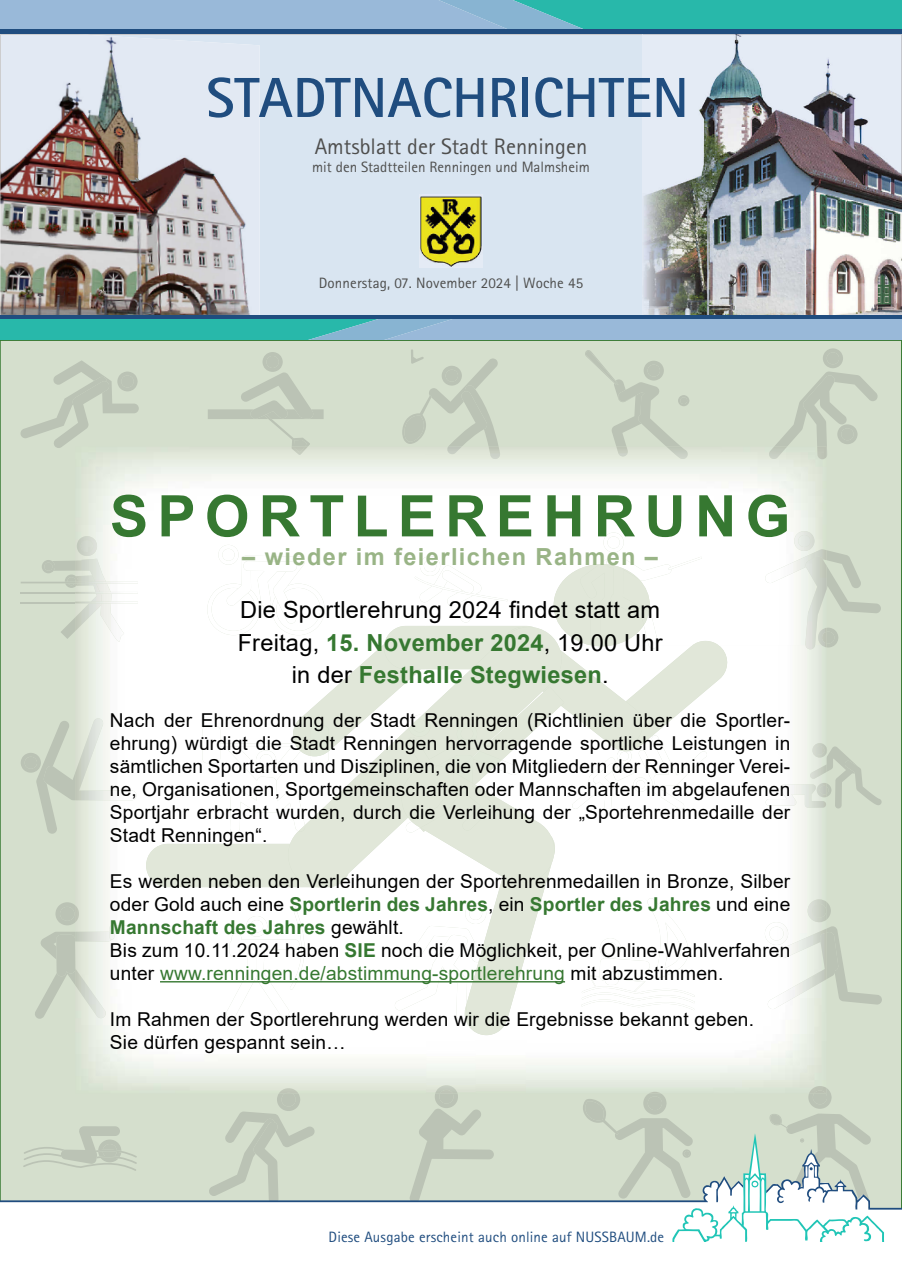
<style>
.page{position:relative;width:902px;height:1280px;background:#fff}
.page>*{position:absolute;margin:0;border:0;box-sizing:border-box;transform-origin:0 0}
.t1{font:700 57.45px "Arial";letter-spacing:.16em;color:#367831}
.t2{font:700 56.55px "Rotis Sans Serif Std";color:#204d7f}
.t3{font:23.55px/32.4px "Arial";letter-spacing:.01em;color:#000;text-align:center}
.t4{font:700 23.55px "Arial";letter-spacing:.06em;color:#99b486}
.t5{font:22.5px "Rotis Sans Serif Std";color:#4e4e4d}
.t6{font:19.2px/23px "Arial";letter-spacing:.01em;color:#000}
.t7{font:15px "Rotis Sans Serif Std";color:#4e4e4d}
.t8{font:15px "Rotis Sans Serif Std";letter-spacing:.01em;color:#204d7f}
.s1{font-weight:700;color:#367831}
.s2{color:#367831}
</style>
<div class="page">
<div style="left:259px;top:35px;width:383px;height:280px;background:#d9e5f1"></div>
<svg style="left:0;top:319px;width:901px;height:21px;background:#6cb8c6"></svg>
<svg style="left:0;top:0;width:901px;height:29px;background:#6bb8c6"></svg>
<div style="left:0;top:29px;width:901px;height:5px;background:#204d7f"></div>
<img style="left:642px;top:35px;width:259px;height:280px">
<img style="left:642px;top:319px;width:259px;height:1px">
<img style="left:419px;top:195px;width:63px;height:72px">
<img style="left:87px;top:35px;width:172px;height:280px">
<img style="left:1px;top:35px;width:86px;height:280px">
<hr style="left:0;top:315px;width:901px;height:4px;background:#204d7f">
<div style="left:0;top:340px;width:901px;height:872px;background:#d5dfcd"></div>
<svg style="left:20px;top:360px;width:119px;height:88px"></svg>
<svg style="left:55px;top:902px;width:20px;height:23px"></svg>
<svg style="left:826px;top:902px;width:4px;height:17px"></svg>
<svg style="left:61px;top:618px;width:14px;height:21px"></svg>
<hr style="left:21px;top:592px;width:54px;height:2px;background:#bbc3b5">
<hr style="left:21px;top:602px;width:54px;height:1px;background:#bbc3b5">
<svg style="left:826px;top:550px;width:55px;height:63px"></svg>
<svg style="left:21px;top:721px;width:54px;height:113px"></svg>
<svg style="left:826px;top:926px;width:56px;height:78px"></svg>
<svg style="left:35px;top:932px;width:40px;height:87px"></svg>
<svg style="left:79px;top:1126px;width:41px;height:7px"></svg>
<img style="left:75px;top:447px;width:350px;height:641px">
<img style="left:425px;top:452px;width:392px;height:193px">
<img style="left:425px;top:887px;width:50px;height:201px">
<img style="left:526px;top:645px;width:296px;height:443px">
<img style="left:475px;top:1035px;width:51px;height:52px">
<img style="left:77px;top:536px;width:20px;height:20px">
<img style="left:218px;top:545px;width:20px;height:20px">
<img style="left:420px;top:556px;width:20px;height:10px">
<img style="left:603px;top:532px;width:20px;height:20px">
<img style="left:794px;top:531px;width:20px;height:18px">
<svg style="left:826px;top:628px;width:12px;height:19px"></svg>
<img style="left:812px;top:743px;width:13px;height:14px">
<svg style="left:815px;top:746px;width:66px;height:62px"></svg>
<img style="left:617px;top:751px;width:14px;height:6px">
<img style="left:634px;top:777px;width:4px;height:15px">
<img style="left:75px;top:905px;width:4px;height:17px">
<img style="left:246px;top:916px;width:21px;height:17px">
<img style="left:599px;top:938px;width:21px;height:20px">
<img style="left:764px;top:922px;width:24px;height:23px">
<img style="left:807px;top:899px;width:19px;height:23px">
<img style="left:809px;top:1086px;width:17px;height:2px">
<svg style="left:419px;top:1093px;width:62px;height:40px"></svg>
<img style="left:435px;top:1085px;width:22px;height:8px">
<svg style="left:228px;top:1093px;width:87px;height:40px"></svg>
<img style="left:279px;top:1088px;width:19px;height:5px">
<svg style="left:208px;top:352px;width:115px;height:100px"></svg>
<img style="left:291px;top:447px;width:17px;height:8px">
<svg style="left:402px;top:349px;width:98px;height:110px"></svg>
<img style="left:447px;top:447px;width:15px;height:7px">
<img style="left:768px;top:447px;width:6px;height:12px">
<svg style="left:774px;top:348px;width:104px;height:111px"></svg>
<svg style="left:585px;top:350px;width:104px;height:106px"></svg>
<img style="left:666px;top:447px;width:22px;height:12px">
<img style="left:75px;top:559px;width:49px;height:83px">
<svg style="left:21px;top:560px;width:57px;height:28px"></svg>
<img style="left:75px;top:582px;width:63px;height:1px">
<img style="left:75px;top:592px;width:63px;height:2px">
<img style="left:75px;top:602px;width:63px;height:1px">
<img style="left:207px;top:584px;width:53px;height:51px">
<img style="left:272px;top:584px;width:52px;height:51px">
<div style="left:226px;top:556px;width:79px;height:67px;background:#fff"></div>
<img style="left:243px;top:561px;width:54px;height:46px">
<div style="left:419px;top:566px;width:62px;height:56px;background:#fff"></div>
<img style="left:441px;top:570px;width:33px;height:7px">
<img style="left:414px;top:577px;width:94px;height:24px">
<img style="left:590px;top:558px;width:16px;height:6px">
<div style="left:606px;top:558px;width:65px;height:83px;background:#fff"></div>
<img style="left:668px;top:557px;width:34px;height:13px">
<img style="left:764px;top:549px;width:62px;height:34px">
<img style="left:805px;top:556px;width:21px;height:93px">
<img style="left:75px;top:718px;width:61px;height:82px">
<img style="left:227px;top:746px;width:59px;height:34px">
<div style="left:230px;top:777px;width:56px;height:56px;background:#fff"></div>
<img style="left:220px;top:743px;width:66px;height:3px">
<div style="left:572px;top:757px;width:62px;height:52px;background:#fff"></div>
<img style="left:592px;top:763px;width:23px;height:47px">
<div style="left:638px;top:751px;width:46px;height:58px;background:#fff"></div>
<div style="left:651px;top:751px;width:56px;height:35px;background:#fff"></div>
<img style="left:765px;top:784px;width:61px;height:24px">
<img style="left:809px;top:757px;width:17px;height:22px">
<img style="left:777px;top:928px;width:49px;height:4px">
<img style="left:767px;top:932px;width:59px;height:77px">
<div style="left:647px;top:898px;width:41px;height:80px;background:#fff"></div>
<img style="left:588px;top:975px;width:57px;height:11px">
<img style="left:599px;top:958px;width:50px;height:27px">
<img style="left:412px;top:926px;width:53px;height:9px">
<div style="left:394px;top:935px;width:71px;height:85px;background:#fff"></div>
<img style="left:290px;top:906px;width:14px;height:83px">
<div style="left:230px;top:933px;width:69px;height:84px;background:#fff"></div>
<div style="left:226px;top:944px;width:31px;height:74px;background:#fff"></div>
<img style="left:75px;top:969px;width:31px;height:49px">
<img style="left:75px;top:932px;width:37px;height:9px">
<img style="left:75px;top:939px;width:1px;height:31px">
<img style="left:109px;top:925px;width:19px;height:14px">
<img style="left:581px;top:1003px;width:113px;height:7px">
<img style="left:581px;top:986px;width:114px;height:6px">
<img style="left:581px;top:992px;width:114px;height:11px">
<img style="left:202px;top:726px;width:18px;height:37px">
<div style="left:146px;top:844px;width:140px;height:43px;background:#e1e7d9"></div>
<img style="left:609px;top:641px;width:120px;height:110px">
<svg style="left:619px;top:749px;width:11px;height:11px"></svg>
<img style="left:465px;top:887px;width:91px;height:148px">
<img style="left:478px;top:940px;width:25px;height:22px">
<svg style="left:464px;top:1004px;width:2px;height:14px"></svg>
<img style="left:553px;top:564px;width:96px;height:82px">
<div style="left:579px;top:564px;width:34px;height:63px;background:#e1e7d9"></div>
<img style="left:606px;top:564px;width:43px;height:61px">
<img style="left:384px;top:626px;width:150px;height:1px">
<img style="left:563px;top:627px;width:82px;height:120px">
<img style="left:286px;top:627px;width:277px;height:260px">
<img style="left:408px;top:715px;width:22px;height:21px">
<img style="left:457px;top:724px;width:15px;height:13px">
<svg style="left:298px;top:825px;width:7px;height:7px"></svg>
<div style="left:407px;top:737px;width:65px;height:29px;background:#e1e7d9"></div>
<img style="left:453px;top:755px;width:19px;height:11px">
<img style="left:472px;top:687px;width:92px;height:98px">
<img style="left:472px;top:751px;width:29px;height:15px">
<img style="left:455px;top:757px;width:18px;height:9px">
<img style="left:399px;top:766px;width:156px;height:117px">
<img style="left:423px;top:766px;width:14px;height:5px">
<div style="left:411px;top:772px;width:82px;height:58px;background:#e1e7d9"></div>
<hr style="left:160px;top:981px;width:405px;height:1px;background:#367831">
<svg style="left:583px;top:1088px;width:282px;height:45px"></svg>
<svg style="left:0;top:1133px;width:901px;height:109px"></svg>
<h2 class="t2" style="left:206px;top:62px;width:484px">STADTNACHRICHTEN</h2>
<p class="t5" style="left:315px;top:133px;width:274px">Amtsblatt der Stadt Renningen</p>
<p class="t7" style="left:312px;top:158px;width:279px">mit den Stadtteilen Renningen und Malmsheim</p>
<p class="t7" style="left:319px;top:274px;width:266px">Donnerstag, 07. November 2024 | Woche 45</p>
<h1 class="t1" style="left:110px;top:476px;width:681px">SPORTLEREHRUNG</h1>
<p class="t4" style="left:242px;top:540px;width:417px">– wieder im feierlichen Rahmen –</p>
<p class="t3" style="left:238px;top:594px;width:426px">Die Sportlerehrung 2024 findet statt am<br>Freitag, <span class="s1">15. November 2024</span>, 19.00 Uhr in der <span class="s1">Festhalle Stegwiesen</span>.</p>
<p class="t6" style="left:110px;top:709px;width:681px;text-align:justify">Nach der Ehrenordnung der Stadt Renningen (Richtlinien über die Sportler&shy;ehrung) würdigt die Stadt Renningen hervorragende sportliche Leistungen in sämtlichen Sportarten und Disziplinen, die von Mitgliedern der Renninger Verei&shy;ne, Organisationen, Sportgemeinschaften oder Mannschaften im abgelaufenen Sportjahr erbracht wurden, durch die Verleihung der „Sportehrenmedaille der Stadt Renningen“.</p>
<p class="t6" style="left:110px;top:869px;width:682px">Es werden neben den Verleihungen der Sportehrenmedaillen in Bronze, Silber oder Gold auch eine <span class="s1">Sportlerin des Jahres</span>, ein <span class="s1">Sportler des Jahres</span> und eine <span class="s1">Mannschaft des Jahres</span> gewählt.<br>Bis zum 10.11.2024 haben <span class="s1">SIE</span> noch die Möglichkeit, per Online-Wahlverfahren unter <span class="s2">www.renningen.de/abstimmung-sportlerehrung</span> mit abzustimmen.</p>
<p class="t6" style="left:110px;top:1007px;width:645px">Im Rahmen der Sportlerehrung werden wir die Ergebnisse bekannt geben.<br>Sie dürfen gespannt sein…</p>
<p class="t8" style="left:328px;top:1228px;width:337px">Diese Ausgabe erscheint auch online auf NUSSBAUM.de</p>
</div>
